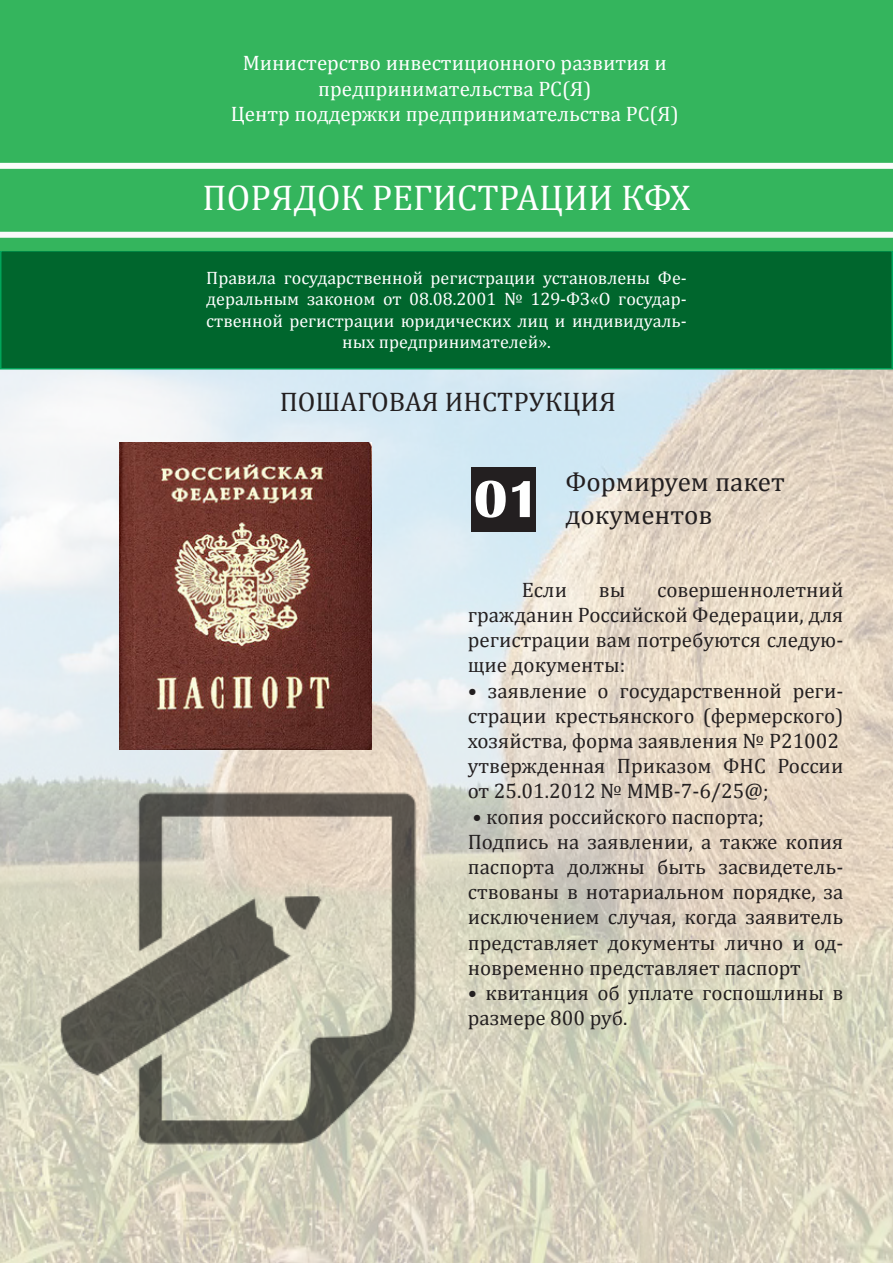
<style>
.page{position:relative;width:893px;height:1263px;background:#fff}
.page>*{position:absolute;margin:0;border:0;box-sizing:border-box;transform-origin:0 0}
.t1{font:700 54px "Britannic";color:#fff}
.t2{font:36px "Cambria";color:#fff}
.t3{font:27px/32.4px "Cambria";color:#231f20}
.t4{font:21px/25.2px "Cambria";color:#231f20;text-align:justify}
.t5{font:21px/25.2px "Cambria";color:#fff;text-align:center}
.t6{font:18px/21.6px "Cambria";color:#fff;text-align:center}
</style>
<div class="page">
<img style="left:0;top:369px;width:893px;height:894px">
<div style="left:1px;top:251px;width:891px;height:118px;background:#00662d"></div>
<div style="left:0;top:250px;width:893px;height:119px;border:2px solid #00a55a"></div>
<div style="left:0;top:0;width:893px;height:250px;background:#34b55d"></div>
<div style="left:0;top:163px;width:893px;height:6px;background:#fcfcfc"></div>
<div style="left:0;top:232px;width:893px;height:6px;background:#fafafa"></div>
<img style="left:119px;top:443px;width:252px;height:306px">
<img style="left:47px;top:777px;width:384px;height:384px">
<div style="left:471px;top:468px;width:65px;height:64px;background:#231f20"></div>
<p class="t5" style="left:243px;top:50px;width:426px">Министерство инвестиционного развития и предпринимательства РС(Я)</p>
<p class="t5" style="left:231px;top:101px;width:449px">Центр поддержки предпринимательства РС(Я)</p>
<p class="t2" style="left:203px;top:177px;width:489px">ПОРЯДОК РЕГИСТРАЦИИ КФХ</p>
<p class="t6" style="left:206px;top:267px;width:482px">Правила государственной регистрации установлены Фе&shy;деральным законом от 08.08.2001 № 129-ФЗ«О государ&shy;ственной регистрации юридических лиц и индивидуаль&shy;ных предпринимателей».</p>
<p class="t3" style="left:280px;top:386px;width:338px">ПОШАГОВАЯ ИНСТРУКЦИЯ</p>
<p class="t1" style="left:474px;top:469px;width:67px">01</p>
<p class="t3" style="left:566px;top:466px;width:221px">Формируем пакет документов</p>
<p class="t4" style="left:468px;top:577px;width:377px;text-indent:189px">совершеннолетний гражданин Российской Федерации, для регистрации вам потребуются следую&shy;щие документы:</p>
<p class="t4" style="left:468px;top:678px;width:377px">• заявление о государственной реги&shy;страции крестьянского (фермерского) хозяйства, форма заявления № Р21002</p>
<p class="t4" style="left:468px;top:753px;width:377px">утвержденная Приказом ФНС России от 25.01.2012 № ММВ-7-6/25@;</p>
<p class="t4" style="left:472px;top:804px;width:293px">• копия российского паспорта;</p>
<p class="t4" style="left:468px;top:829px;width:377px">Подпись на заявлении, а также копия паспорта должны быть засвидетель&shy;ствованы в нотариальном порядке, за исключением случая, когда заявитель представляет документы лично и од&shy;новременно представляет паспорт</p>
<p class="t4" style="left:468px;top:980px;width:377px">• квитанция об уплате госпошлины в размере 800 руб.</p>
<p class="t4" style="left:522px;top:577px;width:47px">Если</p>
<p class="t4" style="left:599px;top:577px;width:28px">вы</p>
</div>
